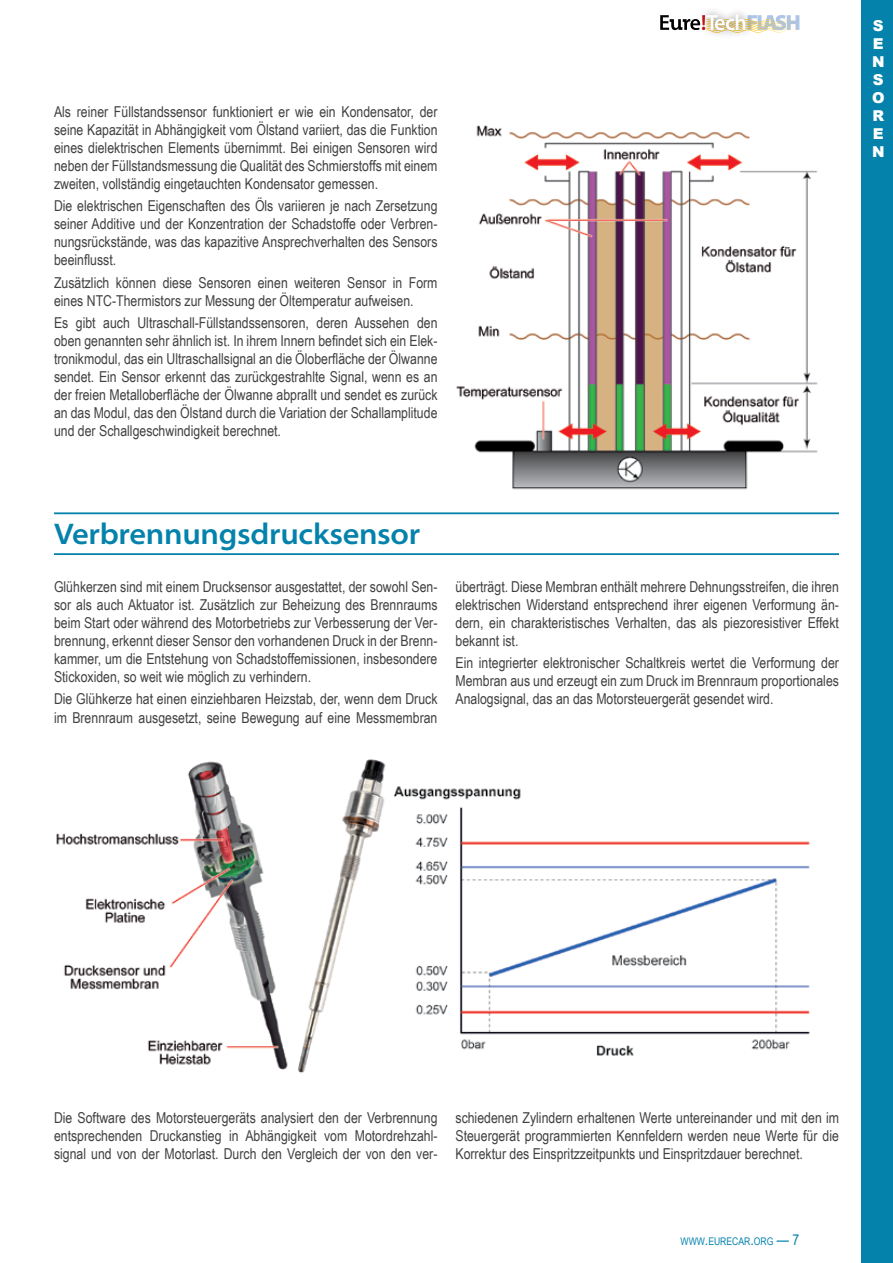
<style>
.page{position:relative;width:893px;height:1263px;background:#fff}
.page>*{position:absolute;margin:0;border:0;box-sizing:border-box;transform-origin:0 0}
.t1{font:600 semi-expanded 30px "Myriad Pro";letter-spacing:-.01em;color:#0482ab}
.t2{font:15px/18px "Arial Narrow";color:#414042;text-align:justify}
.t3{font:900 15px/18px "Arial";color:#fff;text-align:justify}
.t4{font:10.5px "Arial Narrow";color:#0482ab}
.s1{font-size:15px}
</style>
<div class="page">
<svg style="left:660px;top:14px;width:139px;height:19px"></svg>
<div style="left:862px;top:0;width:31px;height:1263px;background:#0482ab"></div>
<img style="left:456px;top:125px;width:362px;height:365px">
<hr style="left:54px;top:512px;width:785px;height:2px;background:#0482ab">
<hr style="left:54px;top:553px;width:785px;height:2px;background:#0482ab">
<img style="left:56px;top:759px;width:754px;height:314px">
<p class="t2" style="left:54px;top:102px;width:385px">Als reiner Füllstandssensor funktioniert er wie ein Kondensator, der seine Kapazität in Abhängigkeit vom Ölstand variiert, das die Funktion eines dielektrischen Elements übernimmt. Bei einigen Sensoren wird neben der Füllstandsmessung die Qualität des Schmierstoffs mit einem zweiten, vollständig eingetauchten Kondensator gemessen.</p>
<p class="t2" style="left:54px;top:197px;width:385px">Die elektrischen Eigenschaften des Öls variieren je nach Zersetzung seiner Additive und der Konzentration der Schadstoffe oder Verbren&shy;nungsrückstände, was das kapazitive Ansprechverhalten des Sensors beeinflusst.</p>
<p class="t2" style="left:54px;top:273px;width:385px">Zusätzlich können diese Sensoren einen weiteren Sensor in Form eines NTC-Thermistors zur Messung der Öltemperatur aufweisen.</p>
<p class="t2" style="left:54px;top:313px;width:385px">Es gibt auch Ultraschall-Füllstandssensoren, deren Aussehen den oben genannten sehr ähnlich ist. In ihrem Innern befindet sich ein Elek&shy;tronikmodul, das ein Ultraschallsignal an die Öloberfläche der Ölwanne sendet. Ein Sensor erkennt das zurückgestrahlte Signal, wenn es an der freien Metalloberfläche der Ölwanne abprallt und sendet es zurück an das Modul, das den Ölstand durch die Variation der Schallamplitude und der Schallgeschwindigkeit berechnet.</p>
<h1 class="t1" style="left:54px;top:517px;width:368px">Verbrennungsdrucksensor</h1>
<p class="t2" style="left:54px;top:577px;width:385px">Glühkerzen sind mit einem Drucksensor ausgestattet, der sowohl Sen&shy;sor als auch Aktuator ist. Zusätzlich zur Beheizung des Brennraums beim Start oder während des Motorbetriebs zur Verbesserung der Ver&shy;brennung, erkennt dieser Sensor den vorhandenen Druck in der Brenn&shy;kammer, um die Entstehung von Schadstoffemissionen, insbesondere Stickoxiden, so weit wie möglich zu verhindern.</p>
<p class="t2" style="left:54px;top:690px;width:385px">Die Glühkerze hat einen einziehbaren Heizstab, der, wenn dem Druck im Brennraum ausgesetzt, seine Bewegung auf eine Messmembran</p>
<p class="t2" style="left:455px;top:577px;width:385px">überträgt. Diese Membran enthält mehrere Dehnungsstreifen, die ihren elektrischen Widerstand entsprechend ihrer eigenen Verformung än&shy;dern, ein charakteristisches Verhalten, das als piezoresistiver Effekt bekannt ist.</p>
<p class="t2" style="left:455px;top:654px;width:385px">Ein integrierter elektronischer Schaltkreis wertet die Verformung der Membran aus und erzeugt ein zum Druck im Brennraum proportionales Analogsignal, das an das Motorsteuergerät gesendet wird.</p>
<p class="t3" style="left:872px;top:16px;width:14px">S E N S O R E N</p>
<p class="t2" style="left:54px;top:1108px;width:385px">Die Software des Motorsteuergeräts analysiert den der Verbrennung entsprechenden Druckanstieg in Abhängigkeit vom Motordrehzahl&shy;signal und von der Motorlast. Durch den Vergleich der von den ver-</p>
<p class="t2" style="left:455px;top:1108px;width:385px">schiedenen Zylindern erhaltenen Werte untereinander und mit den im Steuergerät programmierten Kennfeldern werden neue Werte für die Korrektur des Einspritzzeitpunkts und Einspritzdauer berechnet.</p>
<p class="t4" style="left:680px;top:1233px;width:120px">WWW<span class="s1">.</span>EURECAR<span class="s1">.</span>ORG <span class="s1">— 7</span></p>
</div>
